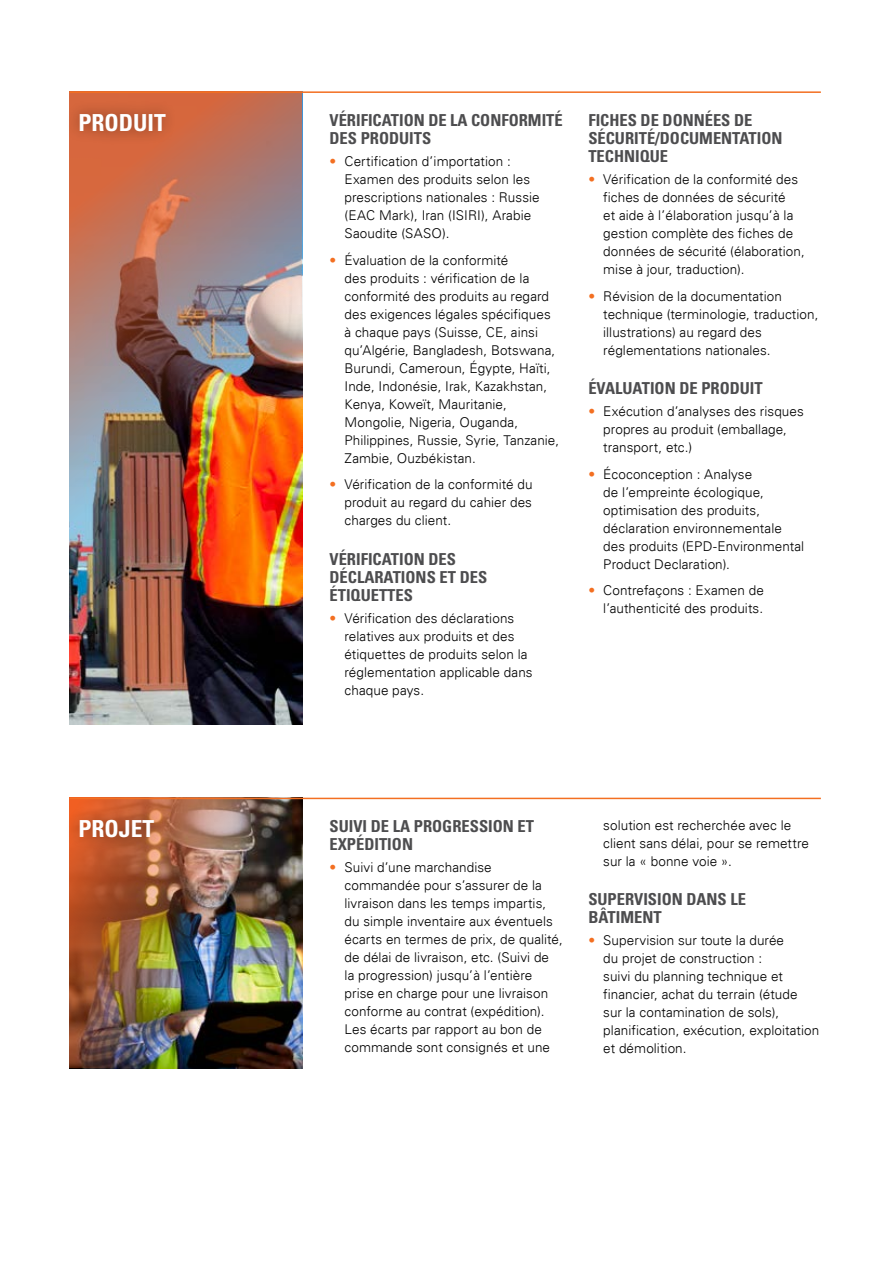
<style>
.page{position:relative;width:893px;height:1263px;background:#fff}
.page>*{position:absolute;margin:0;border:0;box-sizing:border-box;transform-origin:0 0}
.t1{font:700 condensed 23.4px "Univers LT Std";color:#fff}
.t2{font:700 condensed 16.5px/18px "Univers LT Std";color:#4d4d4f}
.t3{font:300 13.5px/18px "Univers LT";letter-spacing:.005em;color:#000}
.s1{font-family:"Univers LT Std";color:#f36f21}
</style>
<div class="page">
<img style="left:69px;top:799px;width:233px;height:269px">
<div style="left:65px;top:806px;width:101px;height:45px;background:#000;opacity:.4"></div>
<img style="left:69px;top:93px;width:233px;height:631px">
<div style="left:65px;top:100px;width:113px;height:45px;background:#000;opacity:.4"></div>
<hr style="left:69px;top:798px;width:752px;height:1px;background:#f36f21">
<hr style="left:69px;top:91px;width:752px;height:2px;background:#f36f21">
<h1 class="t1" style="left:79px;top:108px;width:89px">PRODUIT</h1>
<p class="t2" style="left:330px;top:111px;width:235px">VÉRIFICATION DE LA CONFORMITÉ<br>DES PRODUITS</p>
<p class="t3" style="left:344px;top:153px;width:197px;text-indent:-15px"><span class="s1">•</span> Certification d’importation :<br>Examen des produits selon les prescriptions nationales : Russie (EAC Mark), Iran (ISIRI), Arabie<br>Saoudite (SASO).</p>
<p class="t3" style="left:344px;top:251px;width:216px;text-indent:-15px"><span class="s1">•</span> Évaluation de la conformité<br>des produits : vérification de la conformité des produits au regard des exigences légales spécifiques à chaque pays (Suisse, CE, ainsi qu’Algérie, Bangladesh, Botswana,<br>Burundi, Cameroun, Égypte, Haïti,<br>Inde, Indonésie, Irak, Kazakhstan,<br>Kenya, Koweït, Mauritanie,<br>Mongolie, Nigeria, Ouganda,<br>Philippines, Russie, Syrie, Tanzanie,<br>Zambie, Ouzbékistan.</p>
<p class="t3" style="left:344px;top:476px;width:189px;text-align:justify;text-indent:-15px"><span class="s1">•</span> Vérification de la conformité du produit au regard du cahier des charges du client.</p>
<p class="t2" style="left:330px;top:550px;width:159px">VÉRIFICATION DES<br>DÉCLARATIONS ET DES<br>ÉTIQUETTES</p>
<p class="t3" style="left:344px;top:609px;width:190px;text-indent:-15px"><span class="s1">•</span> Vérification des déclarations relatives aux produits et des étiquettes de produits selon la réglementation applicable dans chaque pays.</p>
<p class="t2" style="left:588px;top:111px;width:196px">FICHES DE DONNÉES DE<br>SÉCURITÉ/DOCUMENTATION<br>TECHNIQUE</p>
<p class="t3" style="left:603px;top:171px;width:203px;text-indent:-15px"><span class="s1">•</span> Vérification de la conformité des fiches de données de sécurité<br>et aide à l’élaboration jusqu’à la gestion complète des fiches de données de sécurité (élaboration, mise à jour, traduction).</p>
<p class="t3" style="left:603px;top:287px;width:217px;text-indent:-15px"><span class="s1">•</span> Révision de la documentation technique (terminologie, traduction, illustrations) au regard des réglementations nationales.</p>
<p class="t2" style="left:588px;top:379px;width:176px">ÉVALUATION DE PRODUIT</p>
<p class="t3" style="left:603px;top:403px;width:202px;text-indent:-15px"><span class="s1">•</span> Exécution d’analyses des risques propres au produit (emballage, transport, etc.)</p>
<p class="t3" style="left:603px;top:465px;width:202px;text-indent:-15px"><span class="s1">•</span> Écoconception : Analyse<br>de l’empreinte écologique, optimisation des produits, déclaration environnementale des produits (EPD-Environmental<br>Product Declaration).</p>
<p class="t3" style="left:588px;top:582px;width:177px;text-align:right"><span class="s1">•</span> Contrefaçons : Examen de l’authenticité des produits.</p>
<h1 class="t1" style="left:79px;top:814px;width:77px">PROJET</h1>
<p class="t2" style="left:330px;top:817px;width:206px">SUIVI DE LA PROGRESSION ET<br>EXPÉDITION</p>
<p class="t3" style="left:344px;top:858px;width:220px;text-indent:-15px"><span class="s1">•</span> Suivi d’une marchandise commandée pour s’assurer de la livraison dans les temps impartis, du simple inventaire aux éventuels écarts en termes de prix, de qualité, de délai de livraison, etc. (Suivi de<br>la progression) jusqu’à l’entière prise en charge pour une livraison conforme au contrat (expédition).<br>Les écarts par rapport au bon de commande sont consignés et une</p>
<p class="t3" style="left:603px;top:816px;width:207px">solution est recherchée avec le client sans délai, pour se remettre sur la « bonne voie ».</p>
<p class="t2" style="left:588px;top:890px;width:159px">SUPERVISION DANS LE<br>BÂTIMENT</p>
<p class="t3" style="left:603px;top:932px;width:217px;text-indent:-15px"><span class="s1">•</span> Supervision sur toute la durée<br>du projet de construction :<br>suivi du planning technique et financier, achat du terrain (étude sur la contamination de sols), planification, exécution, exploitation et démolition.</p>
</div>
